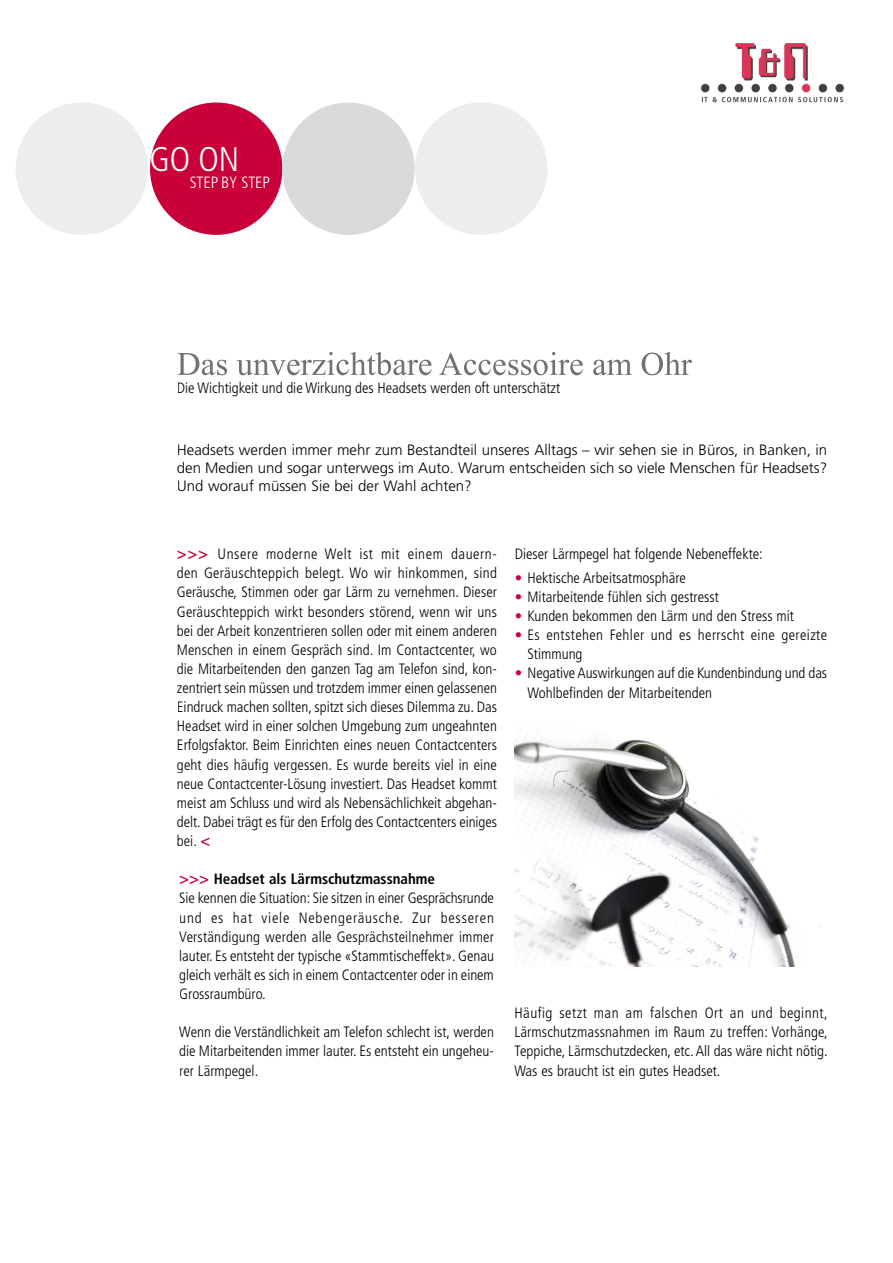
<style>
.page{position:relative;width:893px;height:1263px;background:#fff}
.page>*{position:absolute;margin:0;border:0;box-sizing:border-box;transform-origin:0 0}
.t1{font:300 condensed 34.35px "Frutiger LT Std";color:#fff}
.t2{font:300 condensed 16.35px "Frutiger LT Std";color:#fff}
.t3{font:300 condensed 15px/19px "Frutiger LT Std";color:#000;text-align:justify}
.t4{font:300 15px/18px "Frutiger LT Std";color:#000;text-align:justify}
.t5{font:300 condensed 15px/19px "Frutiger LT Std";letter-spacing:.025em;color:#000}
.s1{font-weight:700;font-size:16.5px;color:#c90039}
.s2{font-weight:700}
.s3{color:#c90039}
</style>
<div class="page">
<div style="left:415px;top:103px;width:132px;height:132px;background:#ededee;border-radius:50%"></div>
<div style="left:150px;top:103px;width:132px;height:132px;background:#c90039;border-radius:50%"></div>
<img style="left:700px;top:43px;width:145px;height:60px">
<div style="left:16px;top:103px;width:132px;height:132px;background:#ededee;border-radius:50%"></div>
<div style="left:282px;top:103px;width:132px;height:132px;background:#d9dadb;border-radius:50%"></div>
<svg style="left:177px;top:353px;width:50px;height:22px"></svg>
<svg style="left:236px;top:352px;width:195px;height:23px"></svg>
<svg style="left:439px;top:352px;width:144px;height:23px"></svg>
<svg style="left:593px;top:360px;width:39px;height:15px"></svg>
<svg style="left:641px;top:352px;width:51px;height:23px"></svg>
<img style="left:514px;top:733px;width:281px;height:234px">
<h1 class="t1" style="left:149px;top:145px;width:91px">GO ON</h1>
<p class="t2" style="left:190px;top:176px;width:82px">STEP BY STEP</p>
<p class="t3" style="left:177px;top:379px;width:385px">Die Wichtigkeit und die Wirkung des Headsets werden oft unterschätzt</p>
<p class="t4" style="left:177px;top:442px;width:651px">Headsets werden immer mehr zum Bestandteil unseres Alltags – wir sehen sie in Büros, in Banken, in den Medien und sogar unterwegs im Auto. Warum entscheiden sich so viele Menschen für Headsets?<br>Und worauf müssen Sie bei der Wahl achten?</p>
<p class="t3" style="left:177px;top:546px;width:321px"><span class="s1">&gt;&gt;&gt;</span> Unsere moderne Welt ist mit einem dauern&shy;den Geräuschteppich belegt. Wo wir hinkommen, sind Geräusche, Stimmen oder gar Lärm zu vernehmen. Dieser Geräuschteppich wirkt besonders störend, wenn wir uns bei der Arbeit konzentrieren sollen oder mit einem anderen Menschen in einem Gespräch sind. Im Contactcenter, wo die Mitarbeitenden den ganzen Tag am Telefon sind, kon&shy;zentriert sein müssen und trotzdem immer einen gelassenen Eindruck machen sollten, spitzt sich dieses Dilemma zu. Das Headset wird in einer solchen Umgebung zum ungeahnten Erfolgsfaktor. Beim Einrichten eines neuen Contactcenters geht dies häufig vergessen. Es wurde bereits viel in eine neue Contactcenter-Lösung investiert. Das Headset kommt meist am Schluss und wird als Nebensächlichkeit abgehan&shy;delt. Dabei trägt es für den Erfolg des Contactcenters einiges bei. <span class="s1">&lt;</span></p>
<p class="t3" style="left:179px;top:871px;width:316px;text-align:left"><span class="s1">&gt;&gt;&gt;</span> <span class="s2">Headset als Lärmschutzmassnahme<br></span>Sie kennen die Situation: Sie sitzen in einer Gesprächsrunde und es hat viele Nebengeräusche. Zur besseren Verständigung werden alle Gesprächsteilnehmer immer lauter. Es entsteht der typische «Stammtischeffekt». Genau gleich verhält es sich in einem Contactcenter oder in einem Grossraumbüro.</p>
<p class="t3" style="left:179px;top:1024px;width:316px">Wenn die Verständlichkeit am Telefon schlecht ist, werden die Mitarbeitenden immer lauter. Es entsteht ein ungeheu&shy;rer Lärmpegel.</p>
<p class="t3" style="left:514px;top:546px;width:249px">Dieser Lärmpegel hat folgende Nebeneffekte:</p>
<p class="t3" style="left:514px;top:569px;width:173px"><span class="s3">•</span> Hektische Arbeitsatmosphäre</p>
<p class="t3" style="left:514px;top:588px;width:205px"><span class="s3">•</span> Mitarbeitende fühlen sich gestresst</p>
<p class="t3" style="left:514px;top:607px;width:281px"><span class="s3">•</span> Kunden bekommen den Lärm und den Stress mit</p>
<p class="t5" style="left:527px;top:627px;width:301px;text-indent:-13px"><span class="s3">•</span> Es entstehen Fehler und es herrscht eine gereizte<br>Stimmung</p>
<p class="t3" style="left:527px;top:665px;width:301px;text-indent:-13px"><span class="s3">•</span> Negative Auswirkungen auf die Kundenbindung und das<br>Wohlbefinden der Mitarbeitenden</p>
<p class="t3" style="left:514px;top:1005px;width:315px">Häufig setzt man am falschen Ort an und beginnt, Lärmschutzmassnahmen im Raum zu treffen: Vorhänge, Teppiche, Lärmschutzdecken, etc. All das wäre nicht nötig.<br>Was es braucht ist ein gutes Headset.</p>
</div>
